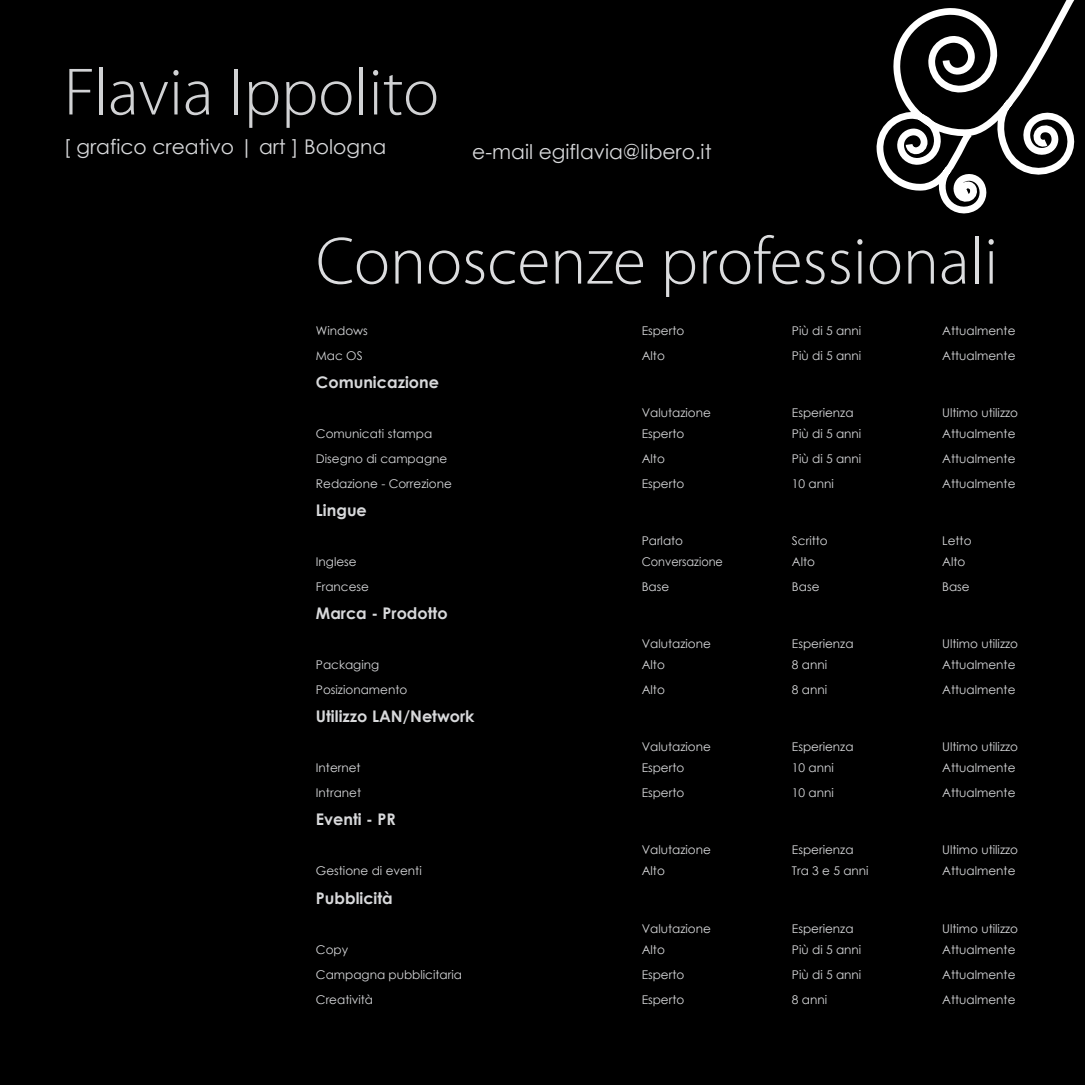
<style>
.page{position:relative;width:1085px;height:1085px;background:#fff}
.page>*{position:absolute;margin:0;border:0;box-sizing:border-box;transform-origin:0 0}
.t1{font:300 67.5px "Myriad Pro";color:#dcdddf}
.t2{font:300 67.5px "Myriad Pro";color:#d1d2d4}
.t3{font:20.25px "Century Gothic";color:#d8d9db}
.t4{font:700 15.97px "Century Gothic";color:#d8d9db}
.t5{font:11.92px "Century Gothic";color:#d8d9db}
.t6{font:11.92px "Century Gothic";color:#d8d9db;scale:.94 1}
</style>
<div class="page">
<div style="left:0;top:0;width:10px;height:1084px;background:#000"></div>
<div style="left:1px;top:0;width:1083px;height:1084px;background:#000"></div>
<svg style="left:876px;top:0;width:199px;height:214px"></svg>
<h1 class="t2" style="left:64px;top:51px;width:377px">Flavia Ippolito</h1>
<h2 class="t3" style="left:64px;top:133px;width:324px">[ grafico creativo | art ] Bologna</h2>
<h2 class="t3" style="left:472px;top:138px;width:241px">e-mail egiflavia@libero.it</h2>
<h1 class="t1" style="left:316px;top:220px;width:683px">Conoscenze professionali</h1>
<p class="t5" style="left:316px;top:322px;width:54px">Windows</p>
<p class="t5" style="left:641px;top:322px;width:44px">Esperto</p>
<p class="t5" style="left:791px;top:322px;width:71px">Più di 5 anni</p>
<p class="t5" style="left:942px;top:322px;width:75px">Attualmente</p>
<p class="t5" style="left:316px;top:347px;width:48px">Mac OS</p>
<p class="t5" style="left:641px;top:347px;width:25px">Alto</p>
<p class="t5" style="left:791px;top:347px;width:71px">Più di 5 anni</p>
<p class="t5" style="left:942px;top:347px;width:75px">Attualmente</p>
<h3 class="t4" style="left:316px;top:369px;width:125px">Comunicazione</h3>
<p class="t5" style="left:641px;top:404px;width:71px">Valutazione</p>
<p class="t5" style="left:791px;top:404px;width:63px">Esperienza</p>
<p class="t5" style="left:942px;top:404px;width:77px">Ultimo utilizzo</p>
<p class="t5" style="left:316px;top:425px;width:118px">Comunicati stampa</p>
<p class="t5" style="left:641px;top:425px;width:44px">Esperto</p>
<p class="t5" style="left:791px;top:425px;width:71px">Più di 5 anni</p>
<p class="t5" style="left:942px;top:425px;width:75px">Attualmente</p>
<p class="t5" style="left:316px;top:450px;width:133px">Disegno di campagne</p>
<p class="t5" style="left:641px;top:450px;width:25px">Alto</p>
<p class="t5" style="left:791px;top:450px;width:71px">Più di 5 anni</p>
<p class="t5" style="left:942px;top:450px;width:75px">Attualmente</p>
<p class="t5" style="left:316px;top:475px;width:137px">Redazione - Correzione</p>
<p class="t5" style="left:641px;top:475px;width:44px">Esperto</p>
<p class="t5" style="left:791px;top:475px;width:43px">10 anni</p>
<p class="t5" style="left:942px;top:475px;width:75px">Attualmente</p>
<h3 class="t4" style="left:316px;top:498px;width:52px">Lingue</h3>
<p class="t5" style="left:641px;top:532px;width:43px">Parlato</p>
<p class="t5" style="left:791px;top:532px;width:37px">Scritto</p>
<p class="t5" style="left:942px;top:532px;width:31px">Letto</p>
<p class="t5" style="left:316px;top:553px;width:42px">Inglese</p>
<p class="t6" style="left:641px;top:553px;width:88px">Conversazione</p>
<p class="t5" style="left:791px;top:553px;width:25px">Alto</p>
<p class="t5" style="left:942px;top:553px;width:25px">Alto</p>
<p class="t5" style="left:316px;top:578px;width:55px">Francese</p>
<p class="t5" style="left:641px;top:578px;width:29px">Base</p>
<p class="t5" style="left:791px;top:578px;width:29px">Base</p>
<p class="t5" style="left:942px;top:578px;width:29px">Base</p>
<h3 class="t4" style="left:316px;top:601px;width:133px">Marca - Prodotto</h3>
<p class="t5" style="left:641px;top:635px;width:71px">Valutazione</p>
<p class="t5" style="left:791px;top:635px;width:63px">Esperienza</p>
<p class="t5" style="left:942px;top:635px;width:77px">Ultimo utilizzo</p>
<p class="t5" style="left:316px;top:656px;width:65px">Packaging</p>
<p class="t5" style="left:641px;top:656px;width:25px">Alto</p>
<p class="t5" style="left:791px;top:656px;width:37px">8 anni</p>
<p class="t5" style="left:942px;top:656px;width:75px">Attualmente</p>
<p class="t5" style="left:316px;top:681px;width:93px">Posizionamento</p>
<p class="t5" style="left:641px;top:681px;width:25px">Alto</p>
<p class="t5" style="left:791px;top:681px;width:37px">8 anni</p>
<p class="t5" style="left:942px;top:681px;width:75px">Attualmente</p>
<h3 class="t4" style="left:316px;top:704px;width:160px">Utilizzo LAN/Network</h3>
<p class="t5" style="left:641px;top:738px;width:71px">Valutazione</p>
<p class="t5" style="left:791px;top:738px;width:63px">Esperienza</p>
<p class="t5" style="left:942px;top:738px;width:77px">Ultimo utilizzo</p>
<p class="t5" style="left:316px;top:759px;width:46px">Internet</p>
<p class="t5" style="left:641px;top:759px;width:44px">Esperto</p>
<p class="t5" style="left:791px;top:759px;width:43px">10 anni</p>
<p class="t5" style="left:942px;top:759px;width:75px">Attualmente</p>
<p class="t5" style="left:316px;top:784px;width:47px">Intranet</p>
<p class="t5" style="left:641px;top:784px;width:44px">Esperto</p>
<p class="t5" style="left:791px;top:784px;width:43px">10 anni</p>
<p class="t5" style="left:942px;top:784px;width:75px">Attualmente</p>
<h3 class="t4" style="left:316px;top:807px;width:81px">Eventi - PR</h3>
<p class="t5" style="left:641px;top:841px;width:71px">Valutazione</p>
<p class="t5" style="left:791px;top:841px;width:63px">Esperienza</p>
<p class="t5" style="left:942px;top:841px;width:77px">Ultimo utilizzo</p>
<p class="t5" style="left:316px;top:862px;width:107px">Gestione di eventi</p>
<p class="t5" style="left:641px;top:862px;width:25px">Alto</p>
<p class="t5" style="left:791px;top:862px;width:78px">Tra 3 e 5 anni</p>
<p class="t5" style="left:942px;top:862px;width:75px">Attualmente</p>
<h3 class="t4" style="left:316px;top:885px;width:78px">Pubblicità</h3>
<p class="t5" style="left:641px;top:919px;width:71px">Valutazione</p>
<p class="t5" style="left:791px;top:919px;width:63px">Esperienza</p>
<p class="t5" style="left:942px;top:919px;width:77px">Ultimo utilizzo</p>
<p class="t5" style="left:316px;top:940px;width:34px">Copy</p>
<p class="t5" style="left:641px;top:940px;width:25px">Alto</p>
<p class="t5" style="left:791px;top:940px;width:71px">Più di 5 anni</p>
<p class="t5" style="left:942px;top:940px;width:75px">Attualmente</p>
<p class="t5" style="left:316px;top:965px;width:147px">Campagna pubblicitaria</p>
<p class="t5" style="left:641px;top:965px;width:44px">Esperto</p>
<p class="t5" style="left:791px;top:965px;width:71px">Più di 5 anni</p>
<p class="t5" style="left:942px;top:965px;width:75px">Attualmente</p>
<p class="t5" style="left:316px;top:990px;width:59px">Creatività</p>
<p class="t5" style="left:641px;top:990px;width:44px">Esperto</p>
<p class="t5" style="left:791px;top:990px;width:37px">8 anni</p>
<p class="t5" style="left:942px;top:990px;width:75px">Attualmente</p>
</div>
